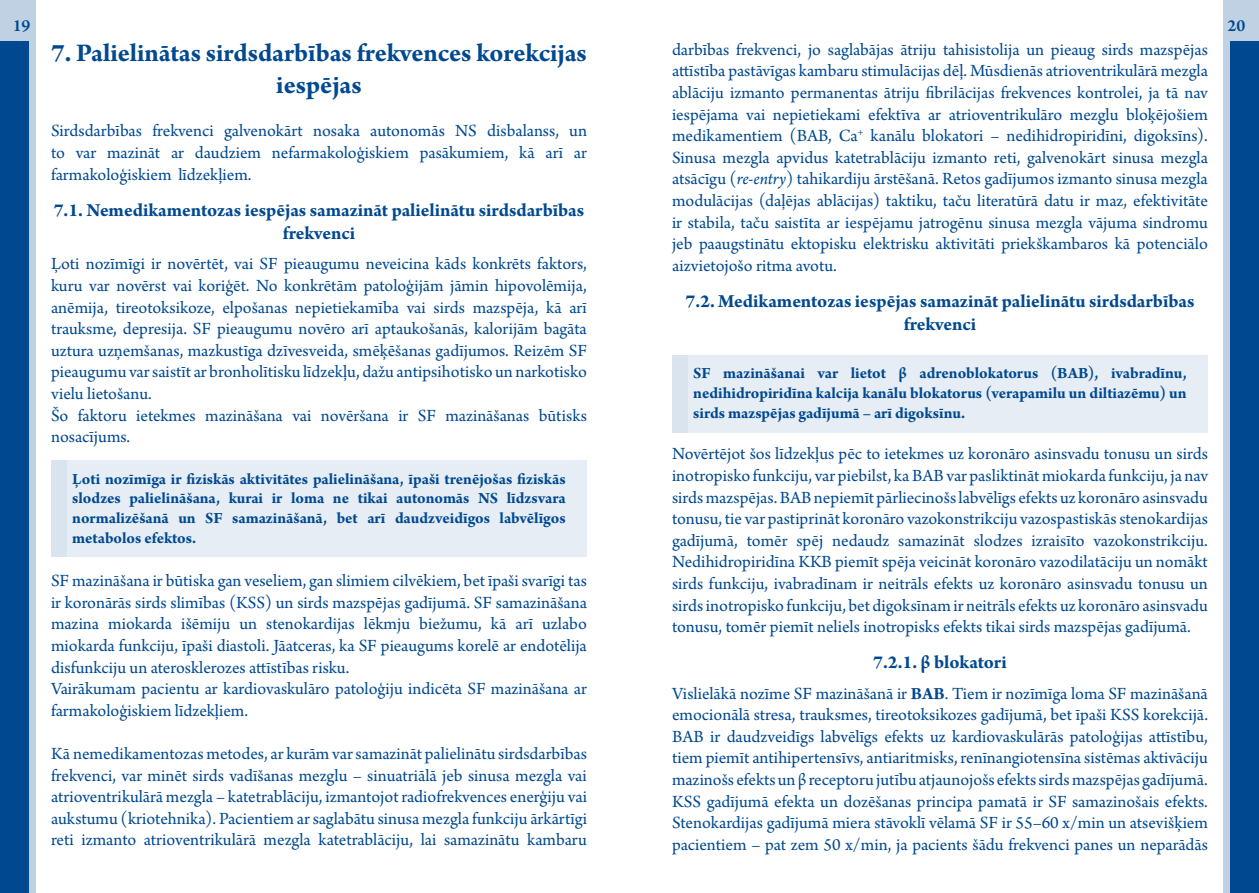
<style>
.page{position:relative;width:1259px;height:893px;background:#fff}
.page>*{position:absolute;margin:0;border:0;box-sizing:border-box;transform-origin:0 0}
.t1{font:700 27px/32.4px "Arno Pro";letter-spacing:-.005em;color:#004990;text-align:center}
.t2{font:700 19.5px/23.4px "Arno Pro";letter-spacing:-.005em;color:#004990;text-align:center}
.t3{font:18px/21.6px "Arno Pro";color:#004990;text-align:justify}
.t4{font:600 18px "Arno Pro";color:#004990}
.t5{font:700 16.5px/19.8px "Arno Pro";color:#004990;text-align:justify}
.s1{font-style:italic}
.s2{font-weight:700}
</style>
<div class="page">
<div style="left:0;top:0;width:35px;height:893px;background:#bfd1e3"></div>
<div style="left:1224px;top:0;width:35px;height:893px;background:#bfd1e3"></div>
<div style="left:0;top:41px;width:29px;height:852px;background:#004990"></div>
<div style="left:1230px;top:41px;width:29px;height:852px;background:#004990"></div>
<div style="left:672px;top:355px;width:536px;height:78px;background:#e6edf4"></div>
<div style="left:672px;top:355px;width:16px;height:78px;background:#d9e4ee"></div>
<div style="left:51px;top:460px;width:536px;height:97px;background:#e6edf4"></div>
<div style="left:51px;top:460px;width:16px;height:97px;background:#d9e4ee"></div>
<p class="t4" style="left:13px;top:16px;width:19px">19</p>
<p class="t4" style="left:1227px;top:16px;width:19px">20</p>
<h1 class="t1" style="left:51px;top:38px;width:537px">7. Palielinātas sirdsdarbības frekvences korekcijas iespējas</h1>
<p class="t3" style="left:51px;top:121px;width:537px">Sirdsdarbības frekvenci galvenokārt nosaka autonomās NS disbalanss, un to var mazināt ar daudziem nefarmakoloģiskiem pasākumiem, kā arī ar farmakoloģiskiem līdzekļiem.</p>
<p class="t2" style="left:54px;top:199px;width:532px">7.1. Nemedikamentozas iespējas samazināt palielinātu sirdsdarbības frekvenci</p>
<p class="t3" style="left:51px;top:254px;width:537px;text-align:left">Ļoti nozīmīgi ir novērtēt, vai SF pieaugumu neveicina kāds konkrēts faktors, kuru var novērst vai koriģēt. No konkrētām patoloģijām jāmin hipovolēmija, anēmija, tireotoksikoze, elpošanas nepietiekamība vai sirds mazspēja, kā arī trauksme, depresija. SF pieaugumu novēro arī aptaukošanās, kalorijām bagāta uztura uzņemšanas, mazkustīga dzīvesveida, smēķēšanas gadījumos. Reizēm SF pieaugumu var saistīt ar bronholītisku līdzekļu, dažu antipsihotisko un narkotisko vielu lietošanu.<br>Šo faktoru ietekmes mazināšana vai novēršana ir SF mazināšanas būtisks nosacījums.</p>
<p class="t5" style="left:72px;top:469px;width:495px">Ļoti nozīmīga ir fiziskās aktivitātes palielināšana, īpaši trenējošas fiziskās slodzes palielināšana, kurai ir loma ne tikai autonomās NS līdzsvara normalizēšanā un SF samazināšanā, bet arī daudzveidīgos labvēlīgos metabolos efektos.</p>
<p class="t3" style="left:51px;top:571px;width:537px;text-align:left">SF mazināšana ir būtiska gan veseliem, gan slimiem cilvēkiem, bet īpaši svarīgi tas ir koronārās sirds slimības (KSS) un sirds mazspējas gadījumā. SF samazināšana mazina miokarda išēmiju un stenokardijas lēkmju biežumu, kā arī uzlabo miokarda funkciju, īpaši diastoli. Jāatceras, ka SF pieaugums korelē ar endotēlija disfunkciju un aterosklerozes attīstības risku.<br>Vairākumam pacientu ar kardiovaskulāro patoloģiju indicēta SF mazināšana ar farmakoloģiskiem līdzekļiem.</p>
<p class="t3" style="left:51px;top:744px;width:537px">Kā nemedikamentozas metodes, ar kurām var samazināt palielinātu sirdsdarbības frekvenci, var minēt sirds vadīšanas mezglu – sinuatriālā jeb sinusa mezgla vai atrioventrikulārā mezgla – katetrablāciju, izmantojot radiofrekvences enerģiju vai aukstumu (kriotehnika). Pacientiem ar saglabātu sinusa mezgla funkciju ārkārtīgi reti izmanto atrioventrikulārā mezgla katetrablāciju, lai samazinātu kambaru</p>
<p class="t3" style="left:672px;top:39px;width:537px">darbības frekvenci, jo saglabājas ātriju tahisistolija un pieaug sirds mazspējas attīstība pastāvīgas kambaru stimulācijas dēļ. Mūsdienās atrioventrikulārā mezgla ablāciju izmanto permanentas ātriju fibrilācijas frekvences kontrolei, ja tā nav iespējama vai nepietiekami efektīva ar atrioventrikulāro mezglu bloķējošiem medikamentiem (BAB, Ca<sup>+</sup> kanālu blokatori – nedihidropiridīni, digoksīns).<br>Sinusa mezgla apvidus katetrablāciju izmanto reti, galvenokārt sinusa mezgla atsācīgu (<span class="s1">re-entry</span>) tahikardiju ārstēšanā. Retos gadījumos izmanto sinusa mezgla modulācijas (daļējas ablācijas) taktiku, taču literatūrā datu ir maz, efektivitāte ir stabila, taču saistīta ar iespējamu jatrogēnu sinusa mezgla vājuma sindromu jeb paaugstinātu ektopisku elektrisku aktivitāti priekškambaros kā potenciālo aizvietojošo ritma avotu.</p>
<p class="t2" style="left:685px;top:290px;width:510px">7.2. Medikamentozas iespējas samazināt palielinātu sirdsdarbības frekvenci</p>
<p class="t5" style="left:693px;top:364px;width:495px">SF mazināšanai var lietot β adrenoblokatorus (BAB), ivabradīnu, nedihidropiridīna kalcija kanālu blokatorus (verapamilu un diltiazēmu) un sirds mazspējas gadījumā – arī digoksīnu.</p>
<p class="t3" style="left:672px;top:444px;width:537px">Novērtējot šos līdzekļus pēc to ietekmes uz koronāro asinsvadu tonusu un sirds inotropisko funkciju, var piebilst, ka BAB var pasliktināt miokarda funkciju, ja nav sirds mazspējas. BAB nepiemīt pārliecinošs labvēlīgs efekts uz koronāro asinsvadu tonusu, tie var pastiprināt koronāro vazokonstrikciju vazospastiskās stenokardijas gadījumā, tomēr spēj nedaudz samazināt slodzes izraisīto vazokonstrikciju.<br>Nedihidropiridīna KKB piemīt spēja veicināt koronāro vazodilatāciju un nomākt sirds funkciju, ivabradīnam ir neitrāls efekts uz koronāro asinsvadu tonusu un sirds inotropisko funkciju, bet digoksīnam ir neitrāls efekts uz koronāro asinsvadu tonusu, tomēr piemīt neliels inotropisks efekts tikai sirds mazspējas gadījumā.</p>
<p class="t2" style="left:873px;top:652px;width:135px">7.2.1. β blokatori</p>
<p class="t3" style="left:672px;top:683px;width:537px">Vislielākā nozīme SF mazināšanā ir <span class="s2">BAB</span>. Tiem ir nozīmīga loma SF mazināšanā emocionālā stresa, trauksmes, tireotoksikozes gadījumā, bet īpaši KSS korekcijā.<br>BAB ir daudzveidīgs labvēlīgs efekts uz kardiovaskulārās patoloģijas attīstību, tiem piemīt antihipertensīvs, antiaritmisks, renīnangiotensīna sistēmas aktivāciju mazinošs efekts un β receptoru jutību atjaunojošs efekts sirds mazspējas gadījumā.<br>KSS gadījumā efekta un dozēšanas principa pamatā ir SF samazinošais efekts.<br>Stenokardijas gadījumā miera stāvoklī vēlamā SF ir 55–60 x/min un atsevišķiem pacientiem – pat zem 50 x/min, ja pacients šādu frekvenci panes un neparādās</p>
</div>
